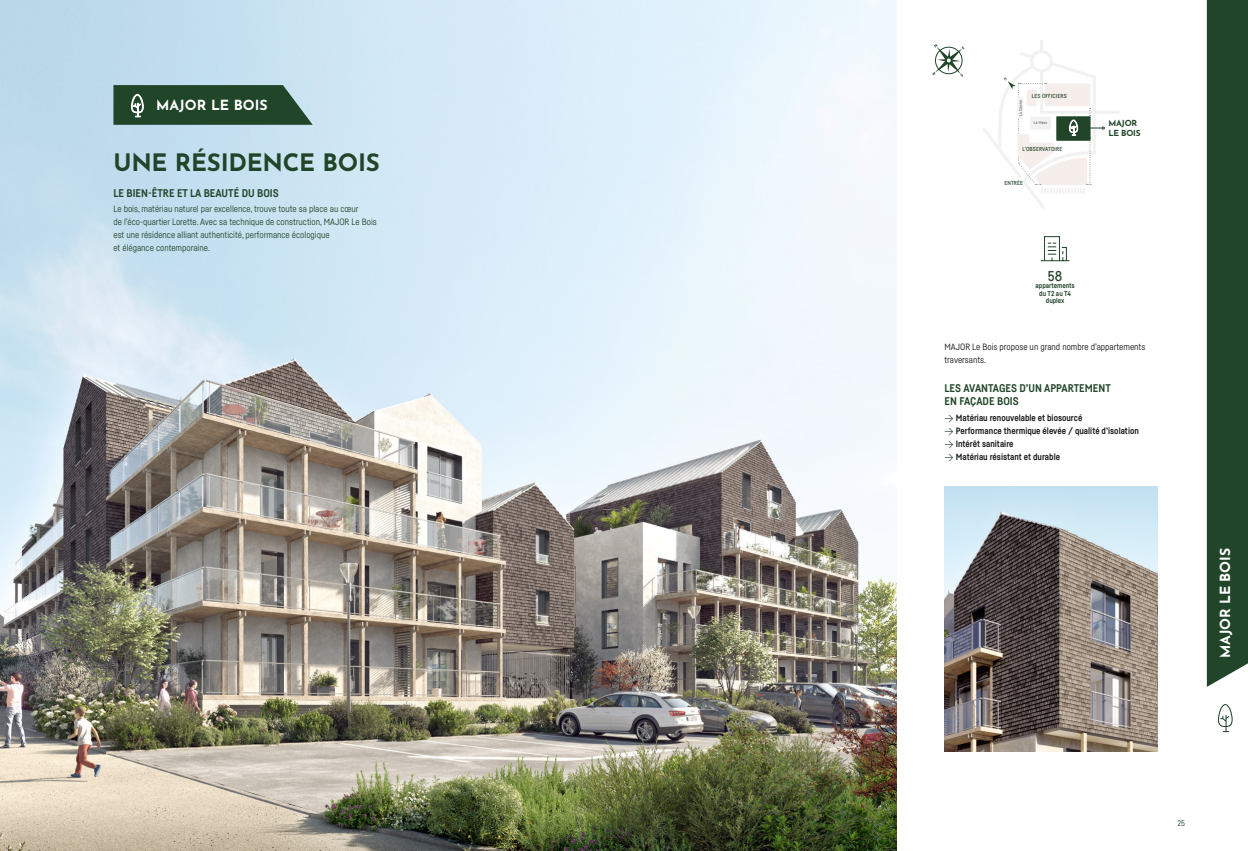
<style>
.page{position:relative;width:1248px;height:851px;background:#fff}
.page>*{position:absolute;margin:0;border:0;box-sizing:border-box;transform-origin:0 0}
.t1{font:700 24px "Josefin Sans";letter-spacing:-.01em;color:#214529}
.t2{font:700 14px "Josefin Sans";letter-spacing:-.005em;color:#fff}
.t3{font:500 14px "Fabrikat";color:#214529}
.t4{font:700 11px/13px "Fabrikat";color:#214529}
.t5{font:9px/13px "Fabrikat";color:#214529}
.t6{font:700 9px/13px "Fabrikat";color:#181716}
.t7{font:9px/13px "Fabrikat";color:#181716}
.t8{font:700 8.3px/10px "Josefin Sans";letter-spacing:-.03em;color:#214529}
.t9{font:8px "Fabrikat";color:#214529}
.t10{font:700 7px/7.5px "Fabrikat";color:#214529;text-align:center}
.t11{font:500 5.7px "Fabrikat";letter-spacing:.02em;color:#214529}
.t12{font:500 4px "Fabrikat";letter-spacing:.02em;color:#6e6e6e}
.s1{font-family:"DIN";font-weight:400;color:#214529}
</style>
<div class="page">
<img style="left:0;top:0;width:896px;height:850px">
<img style="left:944px;top:486px;width:213px;height:265px">
<svg style="left:1040px;top:236px;width:30px;height:26px"></svg>
<svg style="left:113px;top:85px;width:200px;height:40px;background:#32553d"></svg>
<svg style="left:932px;top:41px;width:187px;height:168px"></svg>
<div style="left:1206px;top:0;width:41px;height:686px;background:#214529"></div>
<svg style="left:1218px;top:704px;width:14px;height:28px"></svg>
<h2 class="t2" style="left:156px;top:93px;width:113px">MAJOR LE BOIS</h2>
<h1 class="t1" style="left:113px;top:141px;width:268px">UNE RÉSIDENCE BOIS</h1>
<p class="t4" style="left:113px;top:186px;width:167px">LE BIEN-ÊTRE ET LA BEAUTÉ DU BOIS</p>
<p class="t5" style="left:113px;top:202px;width:265px">Le bois, matériau naturel par excellence, trouve toute sa place au cœur<br>de l’éco-quartier Lorette. Avec sa technique de construction, MAJOR Le Bois est une résidence alliant authenticité, performance écologique<br>et élégance contemporaine.</p>
<p class="t12" style="left:1018px;top:116px;width:18px;rotate:-90deg">La Crèche</p>
<p class="t11" style="left:1031px;top:92px;width:37px">LES OFFICIERS</p>
<p class="t12" style="left:1033px;top:120px;width:15px">Le Mess</p>
<p class="t11" style="left:1022px;top:145px;width:41px">L’OBSERVATOIRE</p>
<p class="t11" style="left:1004px;top:179px;width:20px">ENTRÉE</p>
<h2 class="t3" style="left:1047px;top:267px;width:16px">58</h2>
<p class="t10" style="left:1035px;top:281px;width:41px">appartements du T2 au T4 duplex</p>
<p class="t8" style="left:1108px;top:116px;width:34px">MAJOR<br>LE BOIS</p>
<p class="t7" style="left:944px;top:340px;width:202px">MAJOR Le Bois propose un grand nombre d’appartements traversants.</p>
<p class="t4" style="left:944px;top:381px;width:168px">LES AVANTAGES D’UN APPARTEMENT<br>EN FAÇADE BOIS</p>
<p class="t6" style="left:944px;top:410px;width:196px"><span class="s1">&gt;</span> Matériau renouvelable et biosourcé<br><span class="s1">&gt;</span> Performance thermique élevée / qualité d’isolation <span class="s1">&gt;</span> Intérêt sanitaire<br><span class="s1">&gt;</span> Matériau résistant et durable</p>
<h2 class="t2" style="left:1212px;top:658px;width:111px;rotate:-90deg">MAJOR LE BOIS</h2>
<p class="t9" style="left:1177px;top:818px;width:9px">25</p>
</div>
